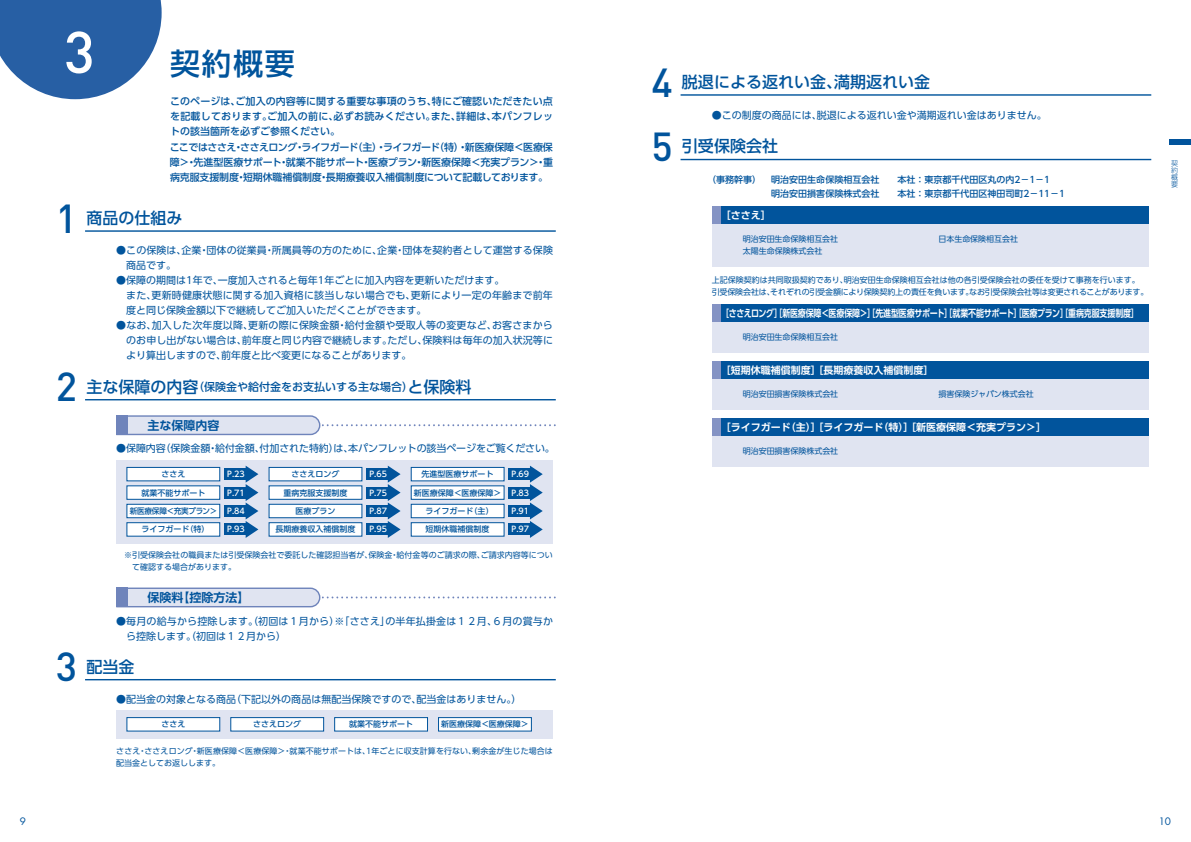
<style>
.page{position:relative;width:1191px;height:842px;background:#fff}
.page>*{position:absolute;margin:0;border:0;box-sizing:border-box;transform-origin:0 0}
.t1{font:500 58px "DIN Pro";color:#fff}
.t2{font:500 40px "DIN Pro";color:#01549c}
.t3{font:500 30px "UD Shin Go Pro";color:#01549c}
.t4{font:500 16px "UD Shin Go Pro";color:#01549c}
.t5{font:700 12px "UD Shin Go Pro De";color:#01549c}
.t6{font:500 11px "UD Shin Go Pro";color:#01549c}
.t7{font:10px/15px "UD Shin Go Pro";color:#01549c}
.t8{font:500 10px/15px "UD Shin Go Pro";color:#01549c;text-align:justify}
.t9{font:700 10px "UD Shin Go Pro De";letter-spacing:-.01em;color:#fff}
.t10{font:700 10px "UD Shin Go Pro De";letter-spacing:-.03em;color:#fff;scale:.8 1}
.t11{font:10px "Futura Std";color:#01549c}
.t12{font:500 9px/13.5px "UD Shin Go Pro";color:#01549c}
.t13{font:8px/12px "UD Shin Go Pro";color:#01549c}
.t14{font:500 8px "UD Shin Go Pro";color:#01549c}
.t15{font:500 8px "UD Shin Go Pro";color:#fff}
.t16{font:500 8px "UD Shin Go Pro";letter-spacing:-.025em;color:#01549c;scale:.95 1}
.t17{font:300 7px/7px "UD Shin Go Pro";color:#01549c;text-align:justify}
.s1{font-size:16px}
.s2{color:#fff}
</style>
<div class="page">
<svg style="left:0;top:0;width:162px;height:99px"></svg>
<hr style="left:85px;top:230px;width:471px;height:2px;background:#01549c">
<hr style="left:85px;top:399px;width:471px;height:1px;background:#01549c">
<svg style="left:116px;top:415px;width:440px;height:21px"></svg>
<div style="left:116px;top:415px;width:12px;height:20px;background:#6f84bb"></div>
<div style="left:116px;top:460px;width:437px;height:84px;background:#e0e4f1"></div>
<div style="left:224px;top:468px;width:22px;height:12px;background:#01549c"></div>
<div style="left:127px;top:467px;width:93px;height:14px;background:#fff;border:1px solid #01549c"></div>
<div style="left:366px;top:468px;width:22px;height:12px;background:#01549c"></div>
<div style="left:269px;top:467px;width:93px;height:14px;background:#fff;border:1px solid #01549c"></div>
<div style="left:509px;top:468px;width:21px;height:12px;background:#01549c"></div>
<div style="left:411px;top:467px;width:93px;height:14px;background:#fff;border:1px solid #01549c"></div>
<div style="left:224px;top:487px;width:22px;height:11px;background:#01549c"></div>
<div style="left:127px;top:485px;width:93px;height:15px;background:#fff;border:1px solid #01549c"></div>
<div style="left:366px;top:487px;width:22px;height:11px;background:#01549c"></div>
<div style="left:269px;top:485px;width:93px;height:15px;background:#fff;border:1px solid #01549c"></div>
<div style="left:509px;top:487px;width:21px;height:11px;background:#01549c"></div>
<div style="left:411px;top:485px;width:93px;height:15px;background:#fff;border:1px solid #01549c"></div>
<div style="left:224px;top:505px;width:22px;height:12px;background:#01549c"></div>
<div style="left:127px;top:504px;width:93px;height:14px;background:#fff;border:1px solid #01549c"></div>
<div style="left:366px;top:505px;width:22px;height:12px;background:#01549c"></div>
<div style="left:269px;top:504px;width:93px;height:14px;background:#fff;border:1px solid #01549c"></div>
<div style="left:509px;top:505px;width:21px;height:12px;background:#01549c"></div>
<div style="left:411px;top:504px;width:93px;height:14px;background:#fff;border:1px solid #01549c"></div>
<div style="left:224px;top:524px;width:22px;height:11px;background:#01549c"></div>
<svg style="left:246px;top:466px;width:12px;height:72px"></svg>
<div style="left:127px;top:522px;width:93px;height:14px;background:#fff;border:1px solid #01549c"></div>
<div style="left:366px;top:524px;width:22px;height:11px;background:#01549c"></div>
<svg style="left:388px;top:466px;width:12px;height:72px"></svg>
<div style="left:269px;top:522px;width:93px;height:14px;background:#fff;border:1px solid #01549c"></div>
<div style="left:509px;top:524px;width:21px;height:11px;background:#01549c"></div>
<svg style="left:530px;top:466px;width:13px;height:72px"></svg>
<div style="left:411px;top:522px;width:93px;height:14px;background:#fff;border:1px solid #01549c"></div>
<svg style="left:116px;top:587px;width:440px;height:21px"></svg>
<div style="left:116px;top:587px;width:12px;height:20px;background:#6f84bb"></div>
<hr style="left:85px;top:679px;width:471px;height:1px;background:#01549c">
<div style="left:116px;top:710px;width:437px;height:28px;background:#e0e4f1"></div>
<div style="left:127px;top:717px;width:93px;height:14px;background:#fff;border:1px solid #01549c"></div>
<div style="left:230px;top:717px;width:94px;height:14px;background:#fff;border:1px solid #01549c"></div>
<div style="left:334px;top:717px;width:94px;height:14px;background:#fff;border:1px solid #01549c"></div>
<div style="left:438px;top:717px;width:94px;height:14px;background:#fff;border:1px solid #01549c"></div>
<hr style="left:680px;top:94px;width:471px;height:2px;background:#01549c">
<hr style="left:680px;top:159px;width:471px;height:1px;background:#01549c">
<div style="left:711px;top:223px;width:437px;height:44px;background:#e0e4f1"></div>
<div style="left:720px;top:206px;width:428px;height:17px;background:#01549c"></div>
<div style="left:711px;top:206px;width:9px;height:17px;background:#8493c4"></div>
<div style="left:711px;top:322px;width:437px;height:31px;background:#e0e4f1"></div>
<div style="left:720px;top:305px;width:428px;height:17px;background:#01549c"></div>
<div style="left:711px;top:305px;width:9px;height:17px;background:#8493c4"></div>
<div style="left:711px;top:378px;width:437px;height:32px;background:#e0e4f1"></div>
<div style="left:720px;top:361px;width:428px;height:17px;background:#01549c"></div>
<div style="left:711px;top:361px;width:9px;height:17px;background:#8493c4"></div>
<div style="left:711px;top:435px;width:437px;height:31px;background:#e0e4f1"></div>
<div style="left:720px;top:418px;width:428px;height:17px;background:#01549c"></div>
<div style="left:711px;top:418px;width:9px;height:17px;background:#8493c4"></div>
<div style="left:1169px;top:139px;width:22px;height:6px;background:#01549c"></div>
<h1 class="t1" style="left:64px;top:5px;width:32px">3</h1>
<h3 class="t3" style="left:170px;top:39px;width:126px">契約概要</h3>
<p class="t8" style="left:170px;top:94px;width:384px">このページは、ご加入の内容等に関する重要な事項のうち、特にご確認いただきたい点を記載しております。ご加入の前に、必ずお読みください。また、詳細は、本パンフレットの該当箇所を必ずご参照ください。</p>
<p class="t8" style="left:170px;top:140px;width:385px">ここではささえ・ささえロング・ライフガード（主）・ライフガード（特）・新医療保障＜医療保障＞・先進型医療サポート・就業不能サポート・医療プラン・新医療保障＜充実プラン＞・重病克服支援制度・短期休職補償制度・長期療養収入補償制度について記載しております。</p>
<h2 class="t2" style="left:56px;top:186px;width:23px">1</h2>
<h3 class="t4" style="left:86px;top:205px;width:97px">商品の仕組み</h3>
<p class="t7" style="left:126px;top:242px;width:428px;text-indent:-10px">●この保険は、企業・団体の従業員・所属員等の方のために、企業・団体を契約者として運営する保険商品です。</p>
<p class="t7" style="left:126px;top:272px;width:428px;text-indent:-10px">●保障の期間は1年で、一度加入されると毎年1年ごとに加入内容を更新いただけます。<br>また、更新時健康状態に関する加入資格に該当しない場合でも、更新により一定の年齢まで前年度と同じ保険金額以下で継続してご加入いただくことができます。</p>
<p class="t7" style="left:126px;top:317px;width:428px;text-align:justify;text-indent:-10px">●なお、加入した次年度以降、更新の際に保険金額・給付金額や受取人等の変更など、お客さまからのお申し出がない場合は、前年度と同じ内容で継続します。ただし、保険料は毎年の加入状況等により算出しますので、前年度と比べ変更になることがあります。</p>
<h2 class="t2" style="left:56px;top:354px;width:23px">2</h2>
<p class="t6" style="left:86px;top:378px;width:386px"><span class="s1">主な保障の内容</span>（保険金や給付金をお支払いする主な場合）<span class="s1">と保険料</span></p>
<p class="t5" style="left:147px;top:415px;width:73px">主な保障内容</p>
<p class="t14" style="left:161px;top:468px;width:25px">ささえ</p>
<p class="t15" style="left:227px;top:468px;width:19px">P.23</p>
<p class="t14" style="left:291px;top:468px;width:49px">ささえロング</p>
<p class="t15" style="left:369px;top:468px;width:19px">P.65</p>
<p class="t14" style="left:421px;top:468px;width:73px">先進型医療サポート</p>
<p class="t15" style="left:511px;top:468px;width:19px">P.69</p>
<p class="t14" style="left:141px;top:486px;width:65px">就業不能サポート</p>
<p class="t15" style="left:227px;top:486px;width:19px">P.71</p>
<p class="t14" style="left:283px;top:486px;width:65px">重病克服支援制度</p>
<p class="t15" style="left:369px;top:486px;width:19px">P.75</p>
<p class="t14" style="left:414px;top:486px;width:89px">新医療保障＜医療保障＞</p>
<p class="t15" style="left:511px;top:486px;width:19px">P.83</p>
<p class="t16" style="left:130px;top:504px;width:123px">新医療保障＜充実プラン＞ <span class="s2">P.84</span></p>
<p class="t14" style="left:295px;top:504px;width:41px">医療プラン</p>
<p class="t15" style="left:369px;top:504px;width:19px">P.87</p>
<p class="t14" style="left:425px;top:504px;width:69px">ライフガード（主）</p>
<p class="t15" style="left:511px;top:504px;width:19px">P.91</p>
<p class="t14" style="left:141px;top:523px;width:69px">ライフガード（特）</p>
<p class="t15" style="left:227px;top:523px;width:19px">P.93</p>
<p class="t14" style="left:275px;top:523px;width:81px">長期療養収入補償制度</p>
<p class="t15" style="left:369px;top:523px;width:19px">P.95</p>
<p class="t14" style="left:425px;top:523px;width:65px">短期休職補償制度</p>
<p class="t15" style="left:511px;top:523px;width:19px">P.97</p>
<p class="t13" style="left:132px;top:548px;width:422px;text-indent:-8px">※引受保険会社の職員または引受保険会社で委託した確認担当者が、保険金・給付金等のご請求の際、ご請求内容等について確認する場合があります。</p>
<p class="t5" style="left:147px;top:588px;width:103px">保険料【控除方法】</p>
<p class="t7" style="left:126px;top:613px;width:428px;text-indent:-10px">●毎月の給与から控除します。（初回は１月から）※「ささえ」の半年払掛金は１２月、６月の賞与から控除します。（初回は１２月から）</p>
<p class="t7" style="left:116px;top:441px;width:440px">●保障内容（保険金額・給付金額、付加された特約）は、本パンフレットの該当ページをご覧ください。</p>
<h2 class="t2" style="left:56px;top:634px;width:23px">3</h2>
<h3 class="t4" style="left:86px;top:653px;width:49px">配当金</h3>
<p class="t7" style="left:116px;top:691px;width:407px">●配当金の対象となる商品（下記以外の商品は無配当保険ですので、配当金はありません。）</p>
<p class="t14" style="left:161px;top:718px;width:25px">ささえ</p>
<p class="t14" style="left:253px;top:718px;width:49px">ささえロング</p>
<p class="t14" style="left:349px;top:718px;width:65px">就業不能サポート</p>
<p class="t14" style="left:441px;top:718px;width:89px">新医療保障＜医療保障＞</p>
<p class="t13" style="left:116px;top:745px;width:438px">ささえ・ささえロング・新医療保障＜医療保障＞・就業不能サポートは、1年ごとに収支計算を行ない、剰余金が生じた場合は配当金としてお返しします。</p>
<h2 class="t2" style="left:651px;top:50px;width:23px">4</h2>
<h3 class="t4" style="left:682px;top:69px;width:249px">脱退による返れい金、満期返れい金</h3>
<p class="t7" style="left:711px;top:108px;width:336px">●この制度の商品には、脱退による返れい金や満期返れい金はありません。</p>
<h2 class="t2" style="left:651px;top:114px;width:23px">5</h2>
<h3 class="t4" style="left:682px;top:133px;width:97px">引受保険会社</h3>
<p class="t12" style="left:771px;top:173px;width:295px;text-indent:-64px">（事務幹事） 明治安田生命保険相互会社　　本社：東京都千代田区丸の内2－1－1<br>明治安田損害保険株式会社　　本社：東京都千代田区神田司町2－11－1</p>
<p class="t13" style="left:743px;top:232px;width:97px">明治安田生命保険相互会社</p>
<p class="t13" style="left:938px;top:232px;width:81px">日本生命保険相互会社</p>
<p class="t13" style="left:743px;top:245px;width:81px">太陽生命保険株式会社</p>
<p class="t9" style="left:721px;top:207px;width:51px">［ささえ］</p>
<p class="t13" style="left:711px;top:274px;width:438px">上記保険契約は共同取扱契約であり、明治安田生命保険相互会社は他の各引受保険会社の委任を受けて事務を行います。引受保険会社は、それぞれの引受金額により保険契約上の責任を負います。なお引受保険会社等は変更されることがあります。</p>
<p class="t13" style="left:743px;top:331px;width:97px">明治安田生命保険相互会社</p>
<p class="t10" style="left:721px;top:305px;width:523px">［ささえロング］［新医療保障＜医療保障＞］［先進型医療サポート］［就業不能サポート］［医療プラン］［重病克服支援制度］</p>
<p class="t9" style="left:721px;top:362px;width:214px">［短期休職補償制度］［長期療養収入補償制度］</p>
<p class="t13" style="left:743px;top:388px;width:97px">明治安田損害保険株式会社</p>
<p class="t13" style="left:938px;top:388px;width:97px">損害保険ジャパン株式会社</p>
<p class="t9" style="left:721px;top:419px;width:326px">［ライフガード（主）］［ライフガード（特）］［新医療保障＜充実プラン＞］</p>
<p class="t13" style="left:743px;top:444px;width:97px">明治安田損害保険株式会社</p>
<p class="t17" style="left:1171px;top:160px;width:8px">契約概要</p>
<p class="t11" style="left:20px;top:815px;width:8px">9</p>
<p class="t11" style="left:1158px;top:815px;width:14px">10</p>
</div>
